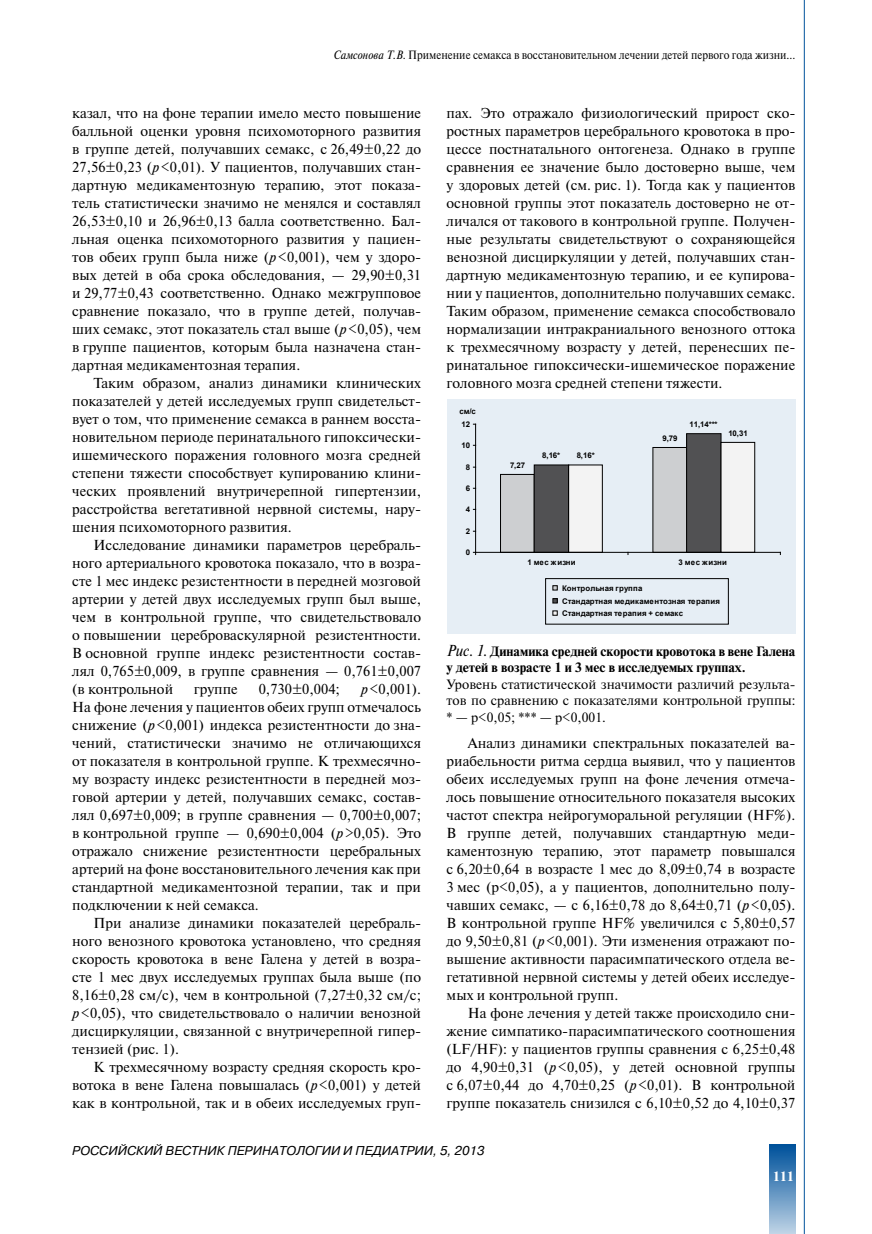
<style>
.page{position:relative;width:872px;height:1234px;background:#fff}
.page>*{position:absolute;margin:0;border:0;box-sizing:border-box;transform-origin:0 0}
.t1{font:14.4px/18px "Newton C";color:#000;text-align:justify}
.t2{font:13.5px/16.5px "Newton C";color:#000;text-align:justify}
.t3{font:700 13.5px/16.5px "Newton C";color:#000}
.t4{font:700 13.5px "Newton C";color:#fff}
.t5{font:italic 12.75px "Pragmatica C";color:#000}
.t6{font:12px "Newton C";color:#000;scale:.9 1}
.t7{font:700 7.8px/12.6px "Arial";letter-spacing:-.005em;color:#000}
.t8{font:700 7.8px/12.9px "Arial";letter-spacing:.02em;color:#000}
.t9{font:700 7.8px "Arial";letter-spacing:.025em;color:#000}
.s1{font-style:italic}
.s2{font-weight:400;font-style:italic;font-size:15.9px}
</style>
<div class="page">
<div style="left:770px;top:1144px;width:25px;height:89px;background:linear-gradient(to bottom,#004f9a,#bcd2e5)"></div>
<hr style="left:804px;top:0;width:1px;height:1233px;background:#00529b">
<div style="left:446px;top:399px;width:349px;height:234px;background:#e6eef5"></div>
<div style="left:500px;top:474px;width:34px;height:78px;background:#cdcfd1"></div>
<div style="left:500px;top:474px;width:34px;height:78px;border:1px solid #000"></div>
<div style="left:653px;top:447px;width:33px;height:105px;background:#cdcfd1"></div>
<div style="left:534px;top:465px;width:34px;height:87px;background:#515153"></div>
<div style="left:534px;top:464px;width:35px;height:88px;border:1px solid #000"></div>
<div style="left:686px;top:433px;width:35px;height:119px;background:#515153"></div>
<div style="left:686px;top:433px;width:35px;height:119px;border:1px solid #000"></div>
<div style="left:568px;top:465px;width:34px;height:87px;background:#f3f3f3"></div>
<div style="left:568px;top:464px;width:34px;height:88px;border:1px solid #000"></div>
<div style="left:721px;top:442px;width:33px;height:110px;background:#f3f3f3"></div>
<div style="left:720px;top:442px;width:35px;height:110px;border:1px solid #000"></div>
<hr style="left:475px;top:424px;width:1px;height:128px;background:#000">
<hr style="left:475px;top:552px;width:305px;height:1px;background:#000">
<svg style="left:552px;top:585px;width:5px;height:5px"></svg>
<svg style="left:552px;top:598px;width:5px;height:5px"></svg>
<svg style="left:552px;top:610px;width:5px;height:5px"></svg>
<div style="left:545px;top:578px;width:183px;height:46px;border:1px solid #000"></div>
<p class="t6" style="left:333px;top:48px;width:515px"><span class="s1">Самсонова Т.В.</span> Применение семакса в восстановительном лечении детей первого года жизни...</p>
<p class="t1" style="left:72px;top:104px;width:350px">казал, что на фоне терапии имело место повышение балльной оценки уровня психомоторного развития в группе детей, получавших семакс, с 26,49±0,22 до 27,56±0,23 (<span class="s1">p</span>&lt;0,01). У пациентов, получавших стан&shy;дартную медикаментозную терапию, этот показа&shy;тель статистически значимо не менялся и составлял 26,53±0,10 и 26,96±0,13 балла соответственно. Бал&shy;льная оценка психомоторного развития у пациен&shy;тов обеих групп была ниже (<span class="s1">p</span>&lt;0,001), чем у здоро&shy;вых детей в оба срока обследования, — 29,90±0,31 и 29,77±0,43 соответственно. Однако межгрупповое сравнение показало, что в группе детей, получав&shy;ших семакс, этот показатель стал выше (<span class="s1">p</span>&lt;0,05), чем в группе пациентов, которым была назначена стан&shy;дартная медикаментозная терапия.</p>
<p class="t1" style="left:72px;top:374px;width:350px;text-indent:21px">Таким образом, анализ динамики клинических показателей у детей исследуемых групп свидетельст&shy;вует о том, что применение семакса в раннем восста&shy;новительном периоде перинатального гипоксически&shy;ишемического поражения головного мозга средней степени тяжести способствует купированию клини&shy;ческих проявлений внутричерепной гипертензии, расстройства вегетативной нервной системы, нару&shy;шения психомоторного развития.</p>
<p class="t1" style="left:72px;top:536px;width:350px;text-indent:21px">Исследование динамики параметров церебраль&shy;ного артериального кровотока показало, что в возра&shy;сте 1 мес индекс резистентности в передней мозговой артерии у детей двух исследуемых групп был выше, чем в контрольной группе, что свидетельствовало о повышении цереброваскулярной резистентности.<br>В основной группе индекс резистентности состав&shy;лял 0,765±0,009, в группе сравнения — 0,761±0,007 (в контрольной</p>
<p class="t1" style="left:72px;top:680px;width:350px;text-indent:288px"><span class="s1">p</span>&lt;0,001).<br>На фоне лечения у пациентов обеих групп отмечалось снижение (<span class="s1">p</span>&lt;0,001) индекса резистентности до зна&shy;чений, статистически значимо не отличающихся от показателя в контрольной группе. К трехмесячно&shy;му возрасту индекс резистентности в передней моз&shy;говой артерии у детей, получавших семакс, состав&shy;лял 0,697±0,009; в группе сравнения — 0,700±0,007; в контрольной группе — 0,690±0,004 (<span class="s1">p</span>&gt;0,05). Это отражало снижение резистентности церебральных артерий на фоне восстановительного лечения как при стандартной медикаментозной терапии, так и при подключении к ней семакса.</p>
<p class="t1" style="left:72px;top:914px;width:350px;text-indent:21px">При анализе динамики показателей церебраль&shy;ного венозного кровотока установлено, что средняя скорость кровотока в вене Галена у детей в возра&shy;сте 1 мес двух исследуемых группах была выше (по 8,16±0,28 см/с), чем в контрольной (7,27±0,32 см/с; <span class="s1">p</span>&lt;0,05), что свидетельствовало о наличии венозной дисциркуляции, связанной с внутричерепной гипер&shy;тензией (рис. 1).</p>
<p class="t1" style="left:72px;top:1058px;width:350px;text-indent:21px">К трехмесячному возрасту средняя скорость кро&shy;вотока в вене Галена повышалась (<span class="s1">p</span>&lt;0,001) у детей как в контрольной, так и в обеих исследуемых груп-</p>
<p class="t1" style="left:194px;top:680px;width:45px">группе</p>
<p class="t1" style="left:259px;top:680px;width:83px">0,730±0,004;</p>
<p class="t1" style="left:446px;top:104px;width:350px">пах. Это отражало физиологический прирост ско&shy;ростных параметров церебрального кровотока в про&shy;цессе постнатального онтогенеза. Однако в группе сравнения ее значение было достоверно выше, чем у здоровых детей (см. рис. 1). Тогда как у пациентов основной группы этот показатель достоверно не от&shy;личался от такового в контрольной группе. Получен&shy;ные результаты свидетельствуют о сохраняющейся венозной дисциркуляции у детей, получавших стан&shy;дартную медикаментозную терапию, и ее купирова&shy;нии у пациентов, дополнительно получавших семакс.<br>Таким образом, применение семакса способствовало нормализации интракраниального венозного оттока к трехмесячному возрасту у детей, перенесших пе&shy;ринатальное гипоксически-ишемическое поражение головного мозга средней степени тяжести.</p>
<p class="t7" style="left:459px;top:405px;width:18px">см/с</p>
<p class="t7" style="left:461px;top:418px;width:10px">12</p>
<p class="t7" style="left:461px;top:439px;width:10px">10</p>
<p class="t7" style="left:466px;top:461px;width:6px">8</p>
<p class="t7" style="left:466px;top:482px;width:6px">6</p>
<p class="t7" style="left:466px;top:503px;width:6px">4</p>
<p class="t7" style="left:466px;top:525px;width:6px">2</p>
<p class="t7" style="left:466px;top:546px;width:6px">0</p>
<p class="t7" style="left:510px;top:459px;width:17px">7,27</p>
<p class="t7" style="left:542px;top:449px;width:20px">8,16*</p>
<p class="t7" style="left:576px;top:449px;width:20px">8,16*</p>
<p class="t7" style="left:662px;top:432px;width:17px">9,79</p>
<p class="t7" style="left:689px;top:418px;width:30px">11,14***</p>
<p class="t7" style="left:728px;top:427px;width:21px">10,31</p>
<p class="t9" style="left:527px;top:557px;width:50px">1 мес жизни</p>
<p class="t9" style="left:678px;top:557px;width:50px">3 мес жизни</p>
<p class="t7" style="left:562px;top:582px;width:159px">Контрольная группа<br>Стандартная медикаментозная терапия<br>Стандартная терапия + семакс</p>
<p class="t3" style="left:446px;top:642px;width:350px"><span class="s2">Рис. 1.</span> Динамика средней скорости кровотока в вене Галена у детей в возрасте 1 и 3 мес в исследуемых группах.</p>
<p class="t2" style="left:446px;top:675px;width:350px">Уровень статистической значимости различий результа&shy;тов по сравнению с показателями контрольной группы: * — р&lt;0,05; *** — р&lt;0,001.</p>
<p class="t7" style="left:510px;top:760px;width:12px">8,2</p>
<p class="t1" style="left:446px;top:734px;width:350px;text-indent:21px">Анализ динамики спектральных показателей ва&shy;риабельности ритма сердца выявил, что у пациентов обеих исследуемых групп на фоне лечения отмеча&shy;лось повышение относительного показателя высоких частот спектра нейрогуморальной регуляции (HF%).<br>В группе детей, получавших стандартную меди&shy;каментозную терапию, этот параметр повышался с 6,20±0,64 в возрасте 1 мес до 8,09±0,74 в возрасте 3 мес (p&lt;0,05), а у пациентов, дополнительно полу&shy;чавших семакс, — с 6,16±0,78 до 8,64±0,71 (<span class="s1">p</span>&lt;0,05).<br>В контрольной группе HF% увеличился с 5,80±0,57 до 9,50±0,81 (<span class="s1">p</span>&lt;0,001). Эти изменения отражают по&shy;вышение активности парасимпатического отдела ве&shy;гетативной нервной системы у детей обеих исследуе&shy;мых и контрольной групп.</p>
<p class="t1" style="left:446px;top:1004px;width:350px;text-indent:21px">На фоне лечения у детей также происходило сни&shy;жение симпатико-парасимпатического соотношения (LF/HF): у пациентов группы сравнения с 6,25±0,48 до 4,90±0,31 (<span class="s1">p</span>&lt;0,05), у детей основной группы с 6,07±0,44 до 4,70±0,25 (<span class="s1">p</span>&lt;0,01). В контрольной группе показатель снизился с 6,10±0,52 до 4,10±0,37</p>
<p class="t7" style="left:692px;top:735px;width:21px">13,65</p>
<p class="t7" style="left:724px;top:740px;width:24px">12,46*</p>
<p class="t7" style="left:576px;top:753px;width:17px">9,74</p>
<p class="t7" style="left:458px;top:761px;width:10px">10</p>
<p class="t7" style="left:462px;top:807px;width:6px">0</p>
<p class="t7" style="left:502px;top:845px;width:33px">pNN50%</p>
<p class="t7" style="left:458px;top:853px;width:12px">0,8</p>
<p class="t7" style="left:661px;top:856px;width:17px">0,64</p>
<p class="t7" style="left:725px;top:863px;width:23px">0,56**</p>
<p class="t7" style="left:458px;top:869px;width:12px">0,6</p>
<p class="t7" style="left:695px;top:871px;width:17px">0,46</p>
<p class="t7" style="left:577px;top:884px;width:17px">0,29</p>
<p class="t7" style="left:458px;top:885px;width:12px">0,4</p>
<p class="t7" style="left:543px;top:888px;width:17px">0,25</p>
<p class="t7" style="left:458px;top:901px;width:12px">0,2</p>
<p class="t7" style="left:464px;top:916px;width:6px">0</p>
<p class="t7" style="left:526px;top:928px;width:48px">1 мес жизни</p>
<p class="t7" style="left:507px;top:952px;width:23px">VLF%</p>
<p class="t7" style="left:508px;top:971px;width:17px">61,3</p>
<p class="t7" style="left:542px;top:970px;width:17px">62,3</p>
<p class="t7" style="left:576px;top:972px;width:17px">59,8</p>
<p class="t7" style="left:694px;top:972px;width:17px">60,6</p>
<p class="t7" style="left:660px;top:977px;width:17px">54,1</p>
<p class="t7" style="left:462px;top:1029px;width:6px">0</p>
<p class="t7" style="left:526px;top:1041px;width:48px">1 мес жизни</p>
<p class="t7" style="left:679px;top:1041px;width:48px">3 мес жизни</p>
<p class="t8" style="left:550px;top:1064px;width:159px">Контрольная группа<br>Стандартная медикаментозная терапия</p>
<p class="t5" style="left:72px;top:1142px;width:414px">РОССИЙСКИЙ ВЕСТНИК ПЕРИНАТОЛОГИИ И ПЕДИАТРИИ, 5, 2013</p>
<p class="t4" style="left:772px;top:1168px;width:22px">111</p>
</div>
